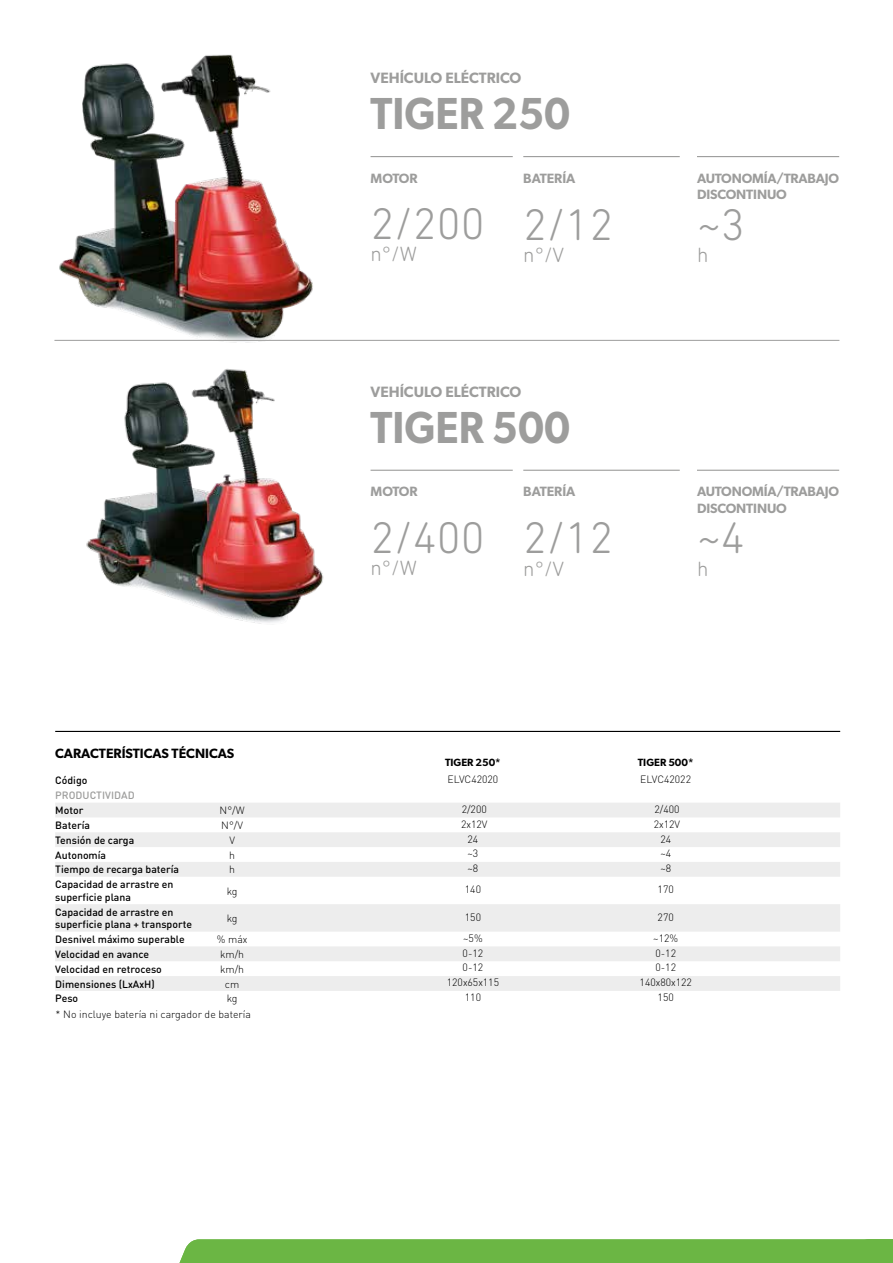
<style>
.page{position:relative;width:893px;height:1263px;background:#fff}
.page>*{position:absolute;margin:0;border:0;box-sizing:border-box;transform-origin:0 0}
.t1{font:300 45px "DIN Next Rounded LT Pro";color:#9d9d9c}
.t2{font:600 45px "Gibson";color:#9d9d9c;scale:.93 1}
.t3{font:300 21px "DIN Next Rounded LT Pro";color:#9d9d9c}
.t4{font:600 15px "Gibson";color:#9d9d9c}
.t5{font:600 13.5px/16.2px "Gibson";letter-spacing:-.01em;color:#9d9d9c}
.t6{font:600 13.5px "Gibson";color:#000}
.t7{font:500 10.5px/12.6px "DIN Round Pro";color:#000}
.t8{font:300 10.5px "DIN Round Pro";color:#000}
.t9{font:600 10.5px "Gibson";color:#000}
.t10{font:500 10.5px "DIN Round Pro";letter-spacing:.005em;color:#9d9d9c}
</style>
<div class="page">
<div style="left:179px;top:1239px;width:714px;height:24px;background:#6bb644"></div>
<hr style="left:55px;top:731px;width:785px;height:1px;background:#000">
<svg style="left:55px;top:803px;width:785px;height:188px;fill:#ededed"></svg>
<hr style="left:371px;top:156px;width:142px;height:1px;background:#9d9d9c">
<hr style="left:371px;top:470px;width:142px;height:1px;background:#9d9d9c">
<hr style="left:523px;top:156px;width:157px;height:1px;background:#9d9d9c">
<hr style="left:523px;top:470px;width:157px;height:1px;background:#9d9d9c">
<hr style="left:697px;top:156px;width:142px;height:1px;background:#9d9d9c">
<hr style="left:697px;top:470px;width:142px;height:1px;background:#9d9d9c">
<img style="left:56px;top:54px;width:264px;height:289px">
<img style="left:86px;top:368px;width:238px;height:256px">
<hr style="left:54px;top:340px;width:785px;height:1px;background:#9d9d9c">
<h3 class="t4" style="left:371px;top:69px;width:152px">VEHÍCULO ELÉCTRICO</h3>
<p class="t6" style="left:55px;top:745px;width:180px">CARACTERÍSTICAS TÉCNICAS</p>
<h1 class="t2" style="left:371px;top:87px;width:216px">TIGER 250</h1>
<p class="t5" style="left:371px;top:170px;width:49px">MOTOR</p>
<h1 class="t1" style="left:371px;top:198px;width:116px">2/200</h1>
<h2 class="t3" style="left:371px;top:242px;width:48px">n°/W</h2>
<p class="t5" style="left:523px;top:170px;width:54px">BATERÍA</p>
<h1 class="t1" style="left:523px;top:198px;width:92px">2/12</h1>
<h2 class="t3" style="left:523px;top:243px;width:43px">n°/V</h2>
<h3 class="t4" style="left:371px;top:382px;width:152px">VEHÍCULO ELÉCTRICO</h3>
<h1 class="t2" style="left:371px;top:400px;width:216px">TIGER 500</h1>
<p class="t5" style="left:371px;top:483px;width:49px">MOTOR</p>
<h1 class="t1" style="left:371px;top:511px;width:116px">2/400</h1>
<h2 class="t3" style="left:371px;top:556px;width:48px">n°/W</h2>
<p class="t5" style="left:523px;top:483px;width:54px">BATERÍA</p>
<h1 class="t1" style="left:523px;top:512px;width:92px">2/12</h1>
<h2 class="t3" style="left:523px;top:557px;width:43px">n°/V</h2>
<p class="t5" style="left:697px;top:170px;width:144px">AUTONOMÍA/TRABAJO<br>DISCONTINUO</p>
<h1 class="t1" style="left:697px;top:198px;width:49px">~3</h1>
<h2 class="t3" style="left:697px;top:243px;width:13px">h</h2>
<p class="t5" style="left:697px;top:483px;width:144px">AUTONOMÍA/TRABAJO<br>DISCONTINUO</p>
<h1 class="t1" style="left:697px;top:512px;width:49px">~4</h1>
<h2 class="t3" style="left:697px;top:557px;width:13px">h</h2>
<p class="t9" style="left:445px;top:756px;width:57px">TIGER 250*</p>
<p class="t9" style="left:638px;top:756px;width:57px">TIGER 500*</p>
<p class="t7" style="left:55px;top:774px;width:34px">Código</p>
<p class="t8" style="left:447px;top:772px;width:52px">ELVC42020</p>
<p class="t8" style="left:640px;top:772px;width:52px">ELVC42022</p>
<p class="t10" style="left:55px;top:788px;width:81px">PRODUCTIVIDAD</p>
<p class="t7" style="left:55px;top:803px;width:30px">Motor</p>
<p class="t8" style="left:220px;top:803px;width:27px">N°/W</p>
<p class="t8" style="left:462px;top:802px;width:27px">2/200</p>
<p class="t8" style="left:654px;top:802px;width:27px">2/400</p>
<p class="t7" style="left:55px;top:818px;width:36px">Batería</p>
<p class="t8" style="left:221px;top:818px;width:23px">N°/V</p>
<p class="t8" style="left:461px;top:817px;width:28px">2x12V</p>
<p class="t8" style="left:654px;top:817px;width:28px">2x12V</p>
<p class="t7" style="left:55px;top:833px;width:81px">Tensión de carga</p>
<p class="t8" style="left:229px;top:833px;width:7px">V</p>
<p class="t8" style="left:468px;top:832px;width:12px">24</p>
<p class="t8" style="left:660px;top:832px;width:12px">24</p>
<p class="t7" style="left:55px;top:848px;width:52px">Autonomía</p>
<p class="t8" style="left:229px;top:848px;width:7px">h</p>
<p class="t8" style="left:468px;top:847px;width:12px">~3</p>
<p class="t8" style="left:660px;top:847px;width:12px">~4</p>
<p class="t7" style="left:55px;top:863px;width:125px">Tiempo de recarga batería</p>
<p class="t8" style="left:229px;top:863px;width:7px">h</p>
<p class="t8" style="left:468px;top:861px;width:12px">~8</p>
<p class="t8" style="left:660px;top:861px;width:12px">~8</p>
<p class="t7" style="left:55px;top:878px;width:120px">Capacidad de arrastre en superficie plana</p>
<p class="t8" style="left:227px;top:884px;width:12px">kg</p>
<p class="t8" style="left:465px;top:883px;width:18px">140</p>
<p class="t8" style="left:658px;top:883px;width:18px">170</p>
<p class="t7" style="left:55px;top:905px;width:138px">Capacidad de arrastre en superficie plana + transporte</p>
<p class="t8" style="left:227px;top:911px;width:12px">kg</p>
<p class="t8" style="left:465px;top:910px;width:18px">150</p>
<p class="t8" style="left:658px;top:910px;width:18px">270</p>
<p class="t7" style="left:55px;top:932px;width:131px">Desnivel máximo superable</p>
<p class="t8" style="left:217px;top:932px;width:32px">% máx</p>
<p class="t8" style="left:463px;top:931px;width:21px">~5%</p>
<p class="t8" style="left:653px;top:931px;width:26px">~12%</p>
<p class="t7" style="left:55px;top:947px;width:95px">Velocidad en avance</p>
<p class="t8" style="left:220px;top:947px;width:26px">km/h</p>
<p class="t8" style="left:463px;top:946px;width:22px">0-12</p>
<p class="t8" style="left:655px;top:946px;width:22px">0-12</p>
<p class="t7" style="left:55px;top:962px;width:108px">Velocidad en retroceso</p>
<p class="t8" style="left:220px;top:962px;width:26px">km/h</p>
<p class="t8" style="left:463px;top:961px;width:22px">0-12</p>
<p class="t8" style="left:655px;top:961px;width:22px">0-12</p>
<p class="t7" style="left:55px;top:977px;width:101px">Dimensiones (LxAxH)</p>
<p class="t8" style="left:225px;top:977px;width:16px">cm</p>
<p class="t8" style="left:447px;top:976px;width:54px">120x65x115</p>
<p class="t8" style="left:640px;top:976px;width:54px">140x80x122</p>
<p class="t7" style="left:55px;top:992px;width:25px">Peso</p>
<p class="t8" style="left:227px;top:992px;width:12px">kg</p>
<p class="t8" style="left:465px;top:990px;width:18px">110</p>
<p class="t8" style="left:658px;top:990px;width:18px">150</p>
<p class="t8" style="left:56px;top:1007px;width:197px">* No incluye batería ni cargador de batería</p>
</div>
